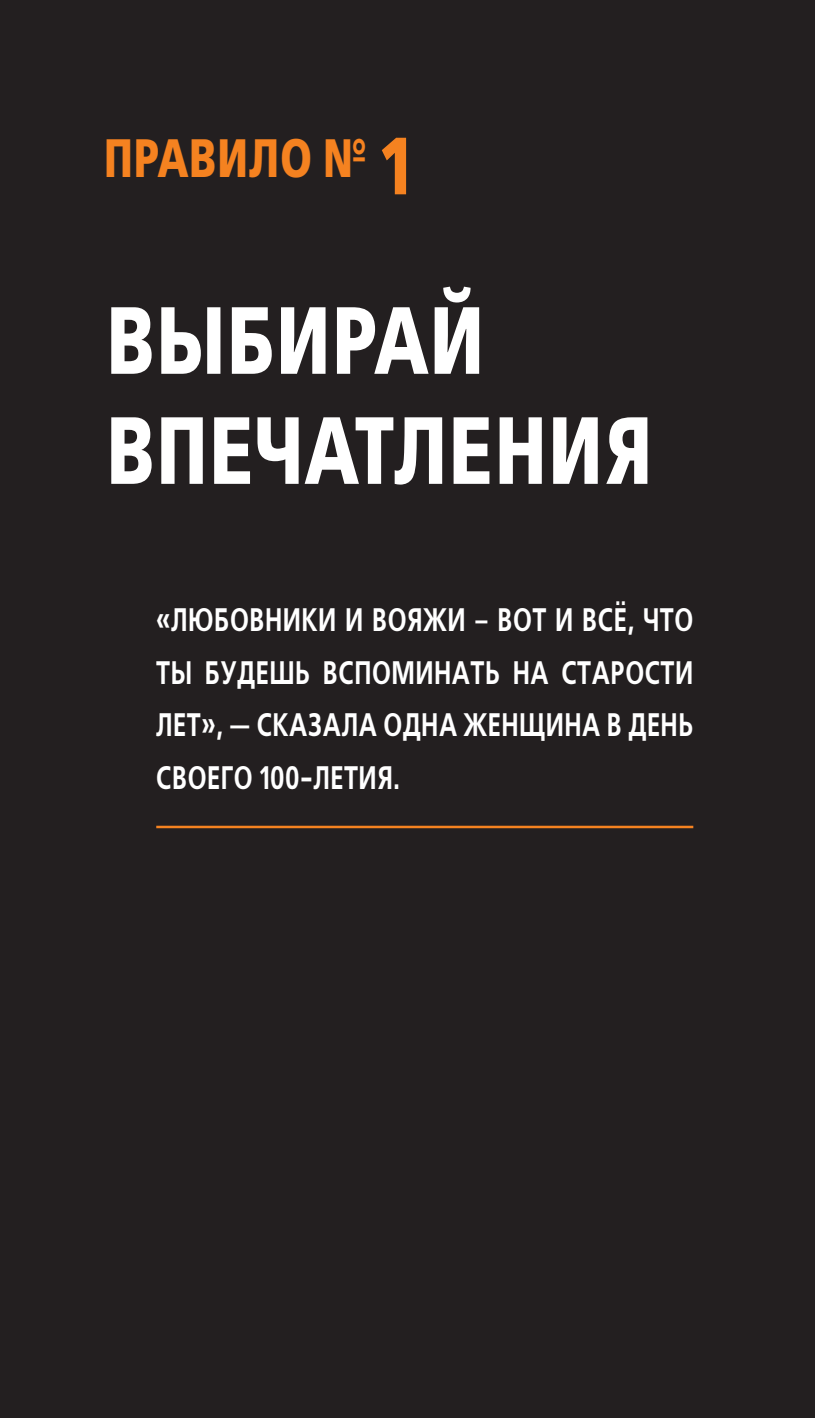
<style>
.page{position:relative;width:815px;height:1418px;background:#fff}
.page>*{position:absolute;margin:0;border:0;box-sizing:border-box;transform-origin:0 0}
.t1{font:700 95px/110px "Free Set";letter-spacing:.03em;color:#fff;scale:.75 1}
.t2{font:700 53.75px "Free Set";letter-spacing:.03em;color:#f58220;scale:.75 1}
.t3{font:700 32.5px/52.5px "Free Set C";letter-spacing:.02em;color:#fff;text-align:justify;scale:.75 1}
.s1{font-size:80.75px}
</style>
<div class="page">
<div style="left:0;top:0;width:815px;height:1417px;background:#231f20"></div>
<hr style="left:156px;top:825px;width:537px;height:3px;background:#f58220">
<h2 class="t2" style="left:104px;top:127px;width:416px">ПРАВИЛО № <span class="s1">1</span></h2>
<h1 class="t1" style="left:107px;top:286px;width:729px">ВЫБИРАЙ<br>ВПЕЧАТЛЕНИЯ</h1>
<p class="t3" style="left:156px;top:592px;width:718px">«ЛЮБОВНИКИ И ВОЯЖИ – ВОТ И ВСЁ, ЧТО ТЫ БУДЕШЬ ВСПОМИНАТЬ НА СТАРОСТИ ЛЕТ», — СКАЗАЛА ОДНА ЖЕНЩИНА В ДЕНЬ СВОЕГО 100-ЛЕТИЯ.</p>
</div>
